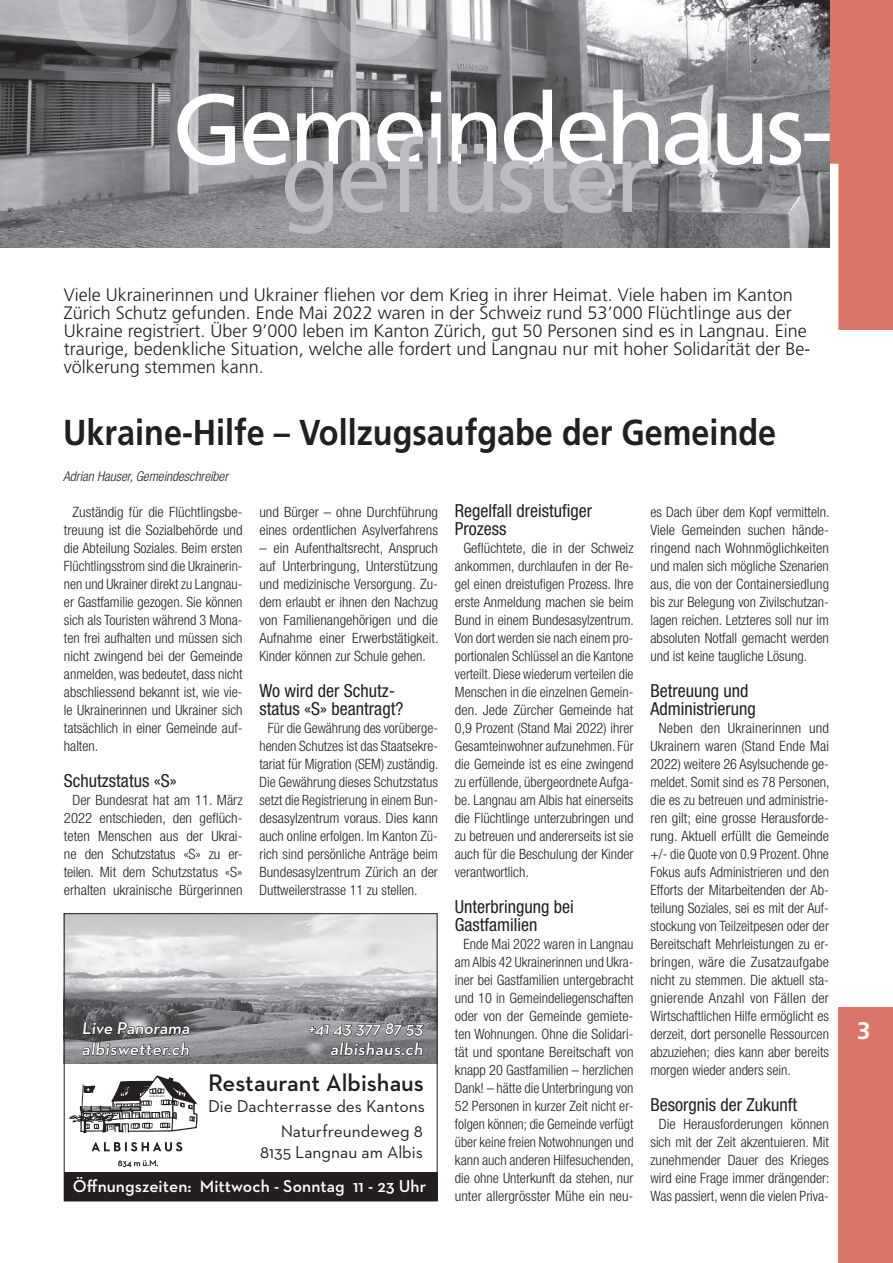
<style>
.page{position:relative;width:893px;height:1263px;background:#fff}
.page>*{position:absolute;margin:0;border:0;box-sizing:border-box;transform-origin:0 0}
.t1{font:700 36px "Frutiger LT Std";color:#231f20;scale:.9 1}
.t2{font:600 24.45px "Neutraface 2 Text";color:#231f20}
.t3{font:700 24px "Frutiger LT Std";color:#fff}
.t4{font:300 18px/18px "Frutiger LT Std";color:#231f20}
.t5{font:condensed 18px/18px "Helvetica Neue LT Std";color:#231f20}
.t6{font:600 17.4px/21px "Neutraface 2 Text";letter-spacing:.005em;color:#fff}
.t7{font:17.4px/21px "Neutraface 2 Text";color:#231f20;text-align:right}
.t8{font:300 condensed 14.25px/18px "Helvetica Neue LT Std";color:#231f20;text-align:justify}
.t9{font:italic 300 condensed 13.5px "Helvetica Neue LT Std";color:#231f20}
</style>
<div class="page">
<svg style="left:0;top:0;width:893px;height:330px"></svg>
<div style="left:839px;top:1008px;width:54px;height:255px;background:#d97669"></div>
<img style="left:0;top:0;width:829px;height:247px">
<svg style="left:177px;top:90px;width:653px;height:75px"></svg>
<svg style="left:285px;top:136px;width:366px;height:98px;background:#a3a4a7"></svg>
<div style="left:64px;top:1172px;width:373px;height:29px;background:#231f20"></div>
<img style="left:66px;top:915px;width:369px;height:149px">
<svg style="left:92px;top:1142px;width:90px;height:25px"></svg>
<svg style="left:69px;top:1075px;width:129px;height:58px"></svg>
<svg style="left:83px;top:1021px;width:107px;height:14px"></svg>
<svg style="left:82px;top:1042px;width:108px;height:14px;background:#737275"></svg>
<svg style="left:309px;top:1019px;width:115px;height:17px;background:#747476"></svg>
<svg style="left:330px;top:1042px;width:93px;height:14px"></svg>
<div style="left:64px;top:913px;width:373px;height:288px;border:1px solid #231f20"></div>
<svg style="left:58px;top:0;width:119px;height:60px;background:#919294"></svg>
<svg style="left:186px;top:0;width:119px;height:60px;background:#b4b5b8"></svg>
<svg style="left:314px;top:0;width:118px;height:60px"></svg>
<p class="t4" style="left:64px;top:286px;width:748px">Viele Ukrainerinnen und Ukrainer fliehen vor dem Krieg in ihrer Heimat. Viele haben im Kanton Zürich Schutz gefunden. Ende Mai 2022 waren in der Schweiz rund 53’000 Flüchtlinge aus der Ukraine registriert. Über 9’000 leben im Kanton Zürich, gut 50 Personen sind es in Langnau. Eine traurige, bedenkliche Situation, welche alle fordert und Langnau nur mit hoher Solidarität der Be&shy;völkerung stemmen kann.</p>
<h1 class="t1" style="left:63px;top:411px;width:794px">Ukraine-Hilfe – Vollzugsaufgabe der Gemeinde</h1>
<p class="t9" style="left:63px;top:469px;width:166px">Adrian Hauser, Gemeindeschreiber</p>
<p class="t8" style="left:64px;top:503px;width:180px;text-indent:9px">Zuständig für die Flüchtlingsbe&shy;treuung ist die Sozialbehörde und die Abteilung Soziales. Beim ersten Flüchtlingsstrom sind die Ukrainerin&shy;nen und Ukrainer direkt zu Langnau&shy;er Gastfamilie gezogen. Sie können sich als Touristen während 3 Mona&shy;ten frei aufhalten und müssen sich nicht zwingend bei der Gemeinde anmelden, was bedeutet, dass nicht abschliessend bekannt ist, wie vie&shy;le Ukrainerinnen und Ukrainer sich tatsächlich in einer Gemeinde auf&shy;halten.</p>
<p class="t5" style="left:64px;top:772px;width:114px">Schutzstatus «S»</p>
<p class="t8" style="left:64px;top:791px;width:180px;text-align:center">Der Bundesrat hat am 11. März<br>2022 entschieden, den geflüch&shy;teten Menschen aus der Ukrai&shy;ne den Schutzstatus «S» zu er&shy;teilen. Mit dem Schutzstatus «S» erhalten ukrainische Bürgerinnen</p>
<p class="t8" style="left:259px;top:503px;width:180px">und Bürger – ohne Durchführung eines ordentlichen Asylverfahrens</p>
<p class="t8" style="left:259px;top:539px;width:181px">– ein Aufenthaltsrecht, Anspruch auf Unterbringung, Unterstützung und medizinische Versorgung. Zu&shy;dem erlaubt er ihnen den Nachzug von Familienangehörigen und die Aufnahme einer Erwerbstätigkeit.<br>Kinder können zur Schule gehen.</p>
<p class="t5" style="left:259px;top:682px;width:145px">Wo wird der Schutz&shy;status «S» beantragt?</p>
<p class="t8" style="left:259px;top:719px;width:181px;text-indent:9px">Für die Gewährung des vorüberge&shy;henden Schutzes ist das Staatsekre&shy;tariat für Migration (SEM) zuständig.<br>Die Gewährung dieses Schutzstatus setzt die Registrierung in einem Bun&shy;desasylzentrum voraus. Dies kann auch online erfolgen. Im Kanton Zü&shy;rich sind persönliche Anträge beim Bundesasylzentrum Zürich an der Duttweilerstrasse 11 zu stellen.</p>
<p class="t6" style="left:82px;top:1017px;width:112px">Live Panorama albiswetter.ch</p>
<p class="t6" style="left:308px;top:1017px;width:119px;text-align:right">+41 43 377 87 53 albishaus.ch</p>
<h2 class="t2" style="left:208px;top:1067px;width:217px">Restaurant Albishaus</h2>
<p class="t7" style="left:208px;top:1095px;width:218px">Die Dachterrasse des Kantons</p>
<p class="t7" style="left:260px;top:1121px;width:164px">Naturfreundeweg 8<br>8135 Langnau am Albis</p>
<p class="t6" style="left:73px;top:1175px;width:355px">Öffnungszeiten: Mittwoch - Sonntag 11 - 23 Uhr</p>
<p class="t5" style="left:455px;top:502px;width:139px">Regelfall dreistufiger<br>Prozess</p>
<p class="t8" style="left:455px;top:539px;width:181px;text-indent:9px">Geflüchtete, die in der Schweiz ankommen, durchlaufen in der Re&shy;gel einen dreistufigen Prozess. Ihre erste Anmeldung machen sie beim Bund in einem Bundesasylzentrum.<br>Von dort werden sie nach einem pro&shy;portionalen Schlüssel an die Kantone verteilt. Diese wiederum verteilen die Menschen in die einzelnen Gemein&shy;den. Jede Zürcher Gemeinde hat 0,9 Prozent (Stand Mai 2022) ihrer Gesamteinwohner aufzunehmen. Für die Gemeinde ist es eine zwingend zu erfüllende, übergeordnete Aufga&shy;be. Langnau am Albis hat einerseits die Flüchtlinge unterzubringen und zu betreuen und andererseits ist sie auch für die Beschulung der Kinder verantwortlich.</p>
<p class="t5" style="left:455px;top:898px;width:120px">Unterbringung bei<br>Gastfamilien</p>
<p class="t8" style="left:455px;top:935px;width:181px;text-align:center">Ende Mai 2022 waren in Langnau am Albis 42 Ukrainerinnen und Ukra&shy;iner bei Gastfamilien untergebracht und 10 in Gemeindeliegenschaften oder von der Gemeinde gemiete&shy;ten Wohnungen. Ohne die Solidari&shy;tät und spontane Bereitschaft von knapp 20 Gastfamilien – herzlichen Dank! – hätte die Unterbringung von 52 Personen in kurzer Zeit nicht er&shy;folgen können; die Gemeinde verfügt über keine freien Notwohnungen und kann auch anderen Hilfesuchenden, die ohne Unterkunft da stehen, nur unter allergrösster Mühe ein neu-</p>
<p class="t8" style="left:650px;top:503px;width:181px">es Dach über dem Kopf vermitteln.<br>Viele Gemeinden suchen hände&shy;ringend nach Wohnmöglichkeiten und malen sich mögliche Szenarien aus, die von der Containersiedlung bis zur Belegung von Zivilschutzan&shy;lagen reichen. Letzteres soll nur im absoluten Notfall gemacht werden und ist keine taugliche Lösung.</p>
<p class="t5" style="left:650px;top:682px;width:107px">Betreuung und<br>Administrierung</p>
<p class="t8" style="left:650px;top:719px;width:181px;text-indent:9px">Neben den Ukrainerinnen und Ukrainern waren (Stand Ende Mai 2022) weitere 26 Asylsuchende ge&shy;meldet. Somit sind es 78 Personen, die es zu betreuen und administrie&shy;ren gilt; eine grosse Herausforde&shy;rung. Aktuell erfüllt die Gemeinde +/- die Quote von 0.9 Prozent. Ohne Fokus aufs Administrieren und den Efforts der Mitarbeitenden der Ab&shy;teilung Soziales, sei es mit der Auf&shy;stockung von Teilzeitpesen oder der Bereitschaft Mehrleistungen zu er&shy;bringen, wäre die Zusatzaufgabe nicht zu stemmen. Die aktuell sta&shy;gnierende Anzahl von Fällen der Wirtschaftlichen Hilfe ermöglicht es derzeit, dort personelle Ressourcen abzuziehen; dies kann aber bereits morgen wieder anders sein.</p>
<p class="t5" style="left:650px;top:1096px;width:148px">Besorgnis der Zukunft</p>
<p class="t8" style="left:650px;top:1115px;width:181px;text-align:center">Die Herausforderungen können sich mit der Zeit akzentuieren. Mit zunehmender Dauer des Krieges wird eine Frage immer drängender:<br>Was passiert, wenn die vielen Priva-</p>
<h3 class="t3" style="left:857px;top:1016px;width:15px">3</h3>
</div>
